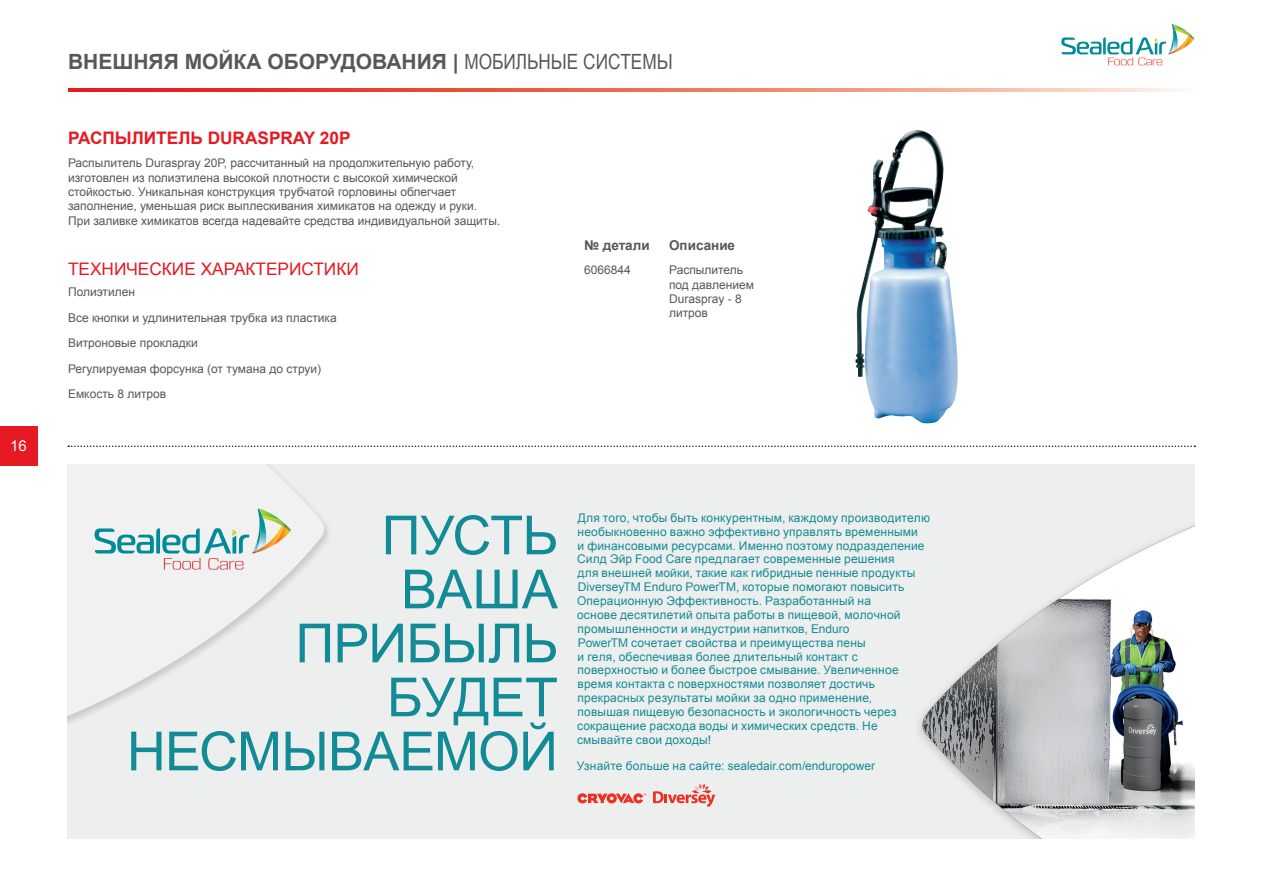
<style>
.page{position:relative;width:1263px;height:893px;background:#fff}
.page>*{position:absolute;margin:0;border:0;box-sizing:border-box;transform-origin:0 0}
.t1{font:54px/54px "Arial";letter-spacing:-.015em;color:#138b96;text-align:right}
.t2{font:700 21px "Arial";color:#57585a}
.t3{font:17.25px "Arial";color:#e51a23}
.t4{font:700 17.25px "Arial";color:#e51a23}
.t5{font:15px "Arial";color:#fff}
.t6{font:700 13.5px "Arial";color:#57585a}
.t7{font:12px/13.8px "Arial";letter-spacing:.015em;color:#138b96}
.t8{font:12px/14.4px "Arial";color:#57585a}
.s1{font-family:"Arial Narrow";font-weight:400}
</style>
<div class="page">
<div style="left:0;top:426px;width:37px;height:39px;background:#e51a23"></div>
<svg style="left:1061px;top:24px;width:134px;height:41px"></svg>
<svg style="left:68px;top:88px;width:1114px;height:3px;background:#ee7463"></svg>
<img style="left:855px;top:130px;width:103px;height:294px">
<svg style="left:68px;top:446px;width:1127px;height:1px"></svg>
<div style="left:68px;top:465px;width:1127px;height:374px;background:#edefee"></div>
<svg style="left:68px;top:465px;width:260px;height:258px"></svg>
<svg style="left:95px;top:509px;width:196px;height:61px"></svg>
<img style="left:919px;top:525px;width:276px;height:314px">
<svg style="left:577px;top:793px;width:69px;height:11px"></svg>
<svg style="left:653px;top:783px;width:64px;height:24px"></svg>
<p class="t5" style="left:10px;top:436px;width:18px">16</p>
<h2 class="t2" style="left:68px;top:48px;width:606px">ВНЕШНЯЯ МОЙКА ОБОРУДОВАНИЯ | <span class="s1">МОБИЛЬНЫЕ СИСТЕМЫ</span></h2>
<h3 class="t4" style="left:68px;top:127px;width:284px">РАСПЫЛИТЕЛЬ DURASPRAY 20P</h3>
<p class="t8" style="left:68px;top:156px;width:434px">Распылитель Duraspray 20P, рассчитанный на продолжительную работу, изготовлен из полиэтилена высокой плотности с высокой химической стойкостью. Уникальная конструкция трубчатой горловины облегчает заполнение, уменьшая риск выплескивания химикатов на одежду и руки.<br>При заливке химикатов всегда надевайте средства индивидуальной защиты.</p>
<h3 class="t3" style="left:68px;top:258px;width:292px">ТЕХНИЧЕСКИЕ ХАРАКТЕРИСТИКИ</h3>
<p class="t8" style="left:68px;top:279px;width:270px;line-height:25.5px">Полиэтилен<br>Все кнопки и удлинительная трубка из пластика<br>Витроновые прокладки<br>Регулируемая форсунка (от тумана до струи)<br>Емкость 8 литров</p>
<p class="t6" style="left:584px;top:236px;width:67px">№ детали</p>
<p class="t6" style="left:669px;top:236px;width:68px">Описание</p>
<p class="t8" style="left:584px;top:263px;width:48px">6066844</p>
<p class="t8" style="left:669px;top:263px;width:86px">Распылитель под давлением<br>Duraspray - 8 литров</p>
<h1 class="t1" style="left:127px;top:509px;width:433px">ПУСТЬ<br>ВАША<br>ПРИБЫЛЬ<br>БУДЕТ<br>НЕСМЫВАЕМОЙ</h1>
<p class="t7" style="left:577px;top:511px;width:355px">Для того, чтобы быть конкурентным, каждому производителю необыкновенно важно эффективно управлять временными<br>и финансовыми ресурсами. Именно поэтому подразделение Силд Эйр Food Care предлагает современные решения<br>для внешней мойки, такие как гибридные пенные продукты DiverseyTM Enduro PowerTM, которые помогают повысить Операционную Эффективность. Разработанный на<br>основе десятилетий опыта работы в пищевой, молочной промышленности и индустрии напитков, Enduro<br>PowerTM сочетает свойства и преимущества пены<br>и геля, обеспечивая более длительный контакт с поверхностью и более быстрое смывание. Увеличенное время контакта с поверхностями позволяет достичь прекрасных результаты мойки за одно применение,<br>повышая пищевую безопасность и экологичность через сокращение расхода воды и химических средств. Не смывайте свои доходы!</p>
<p class="t7" style="left:577px;top:759px;width:300px">Узнайте больше на сайте: sealedair.com/enduropower</p>
</div>
